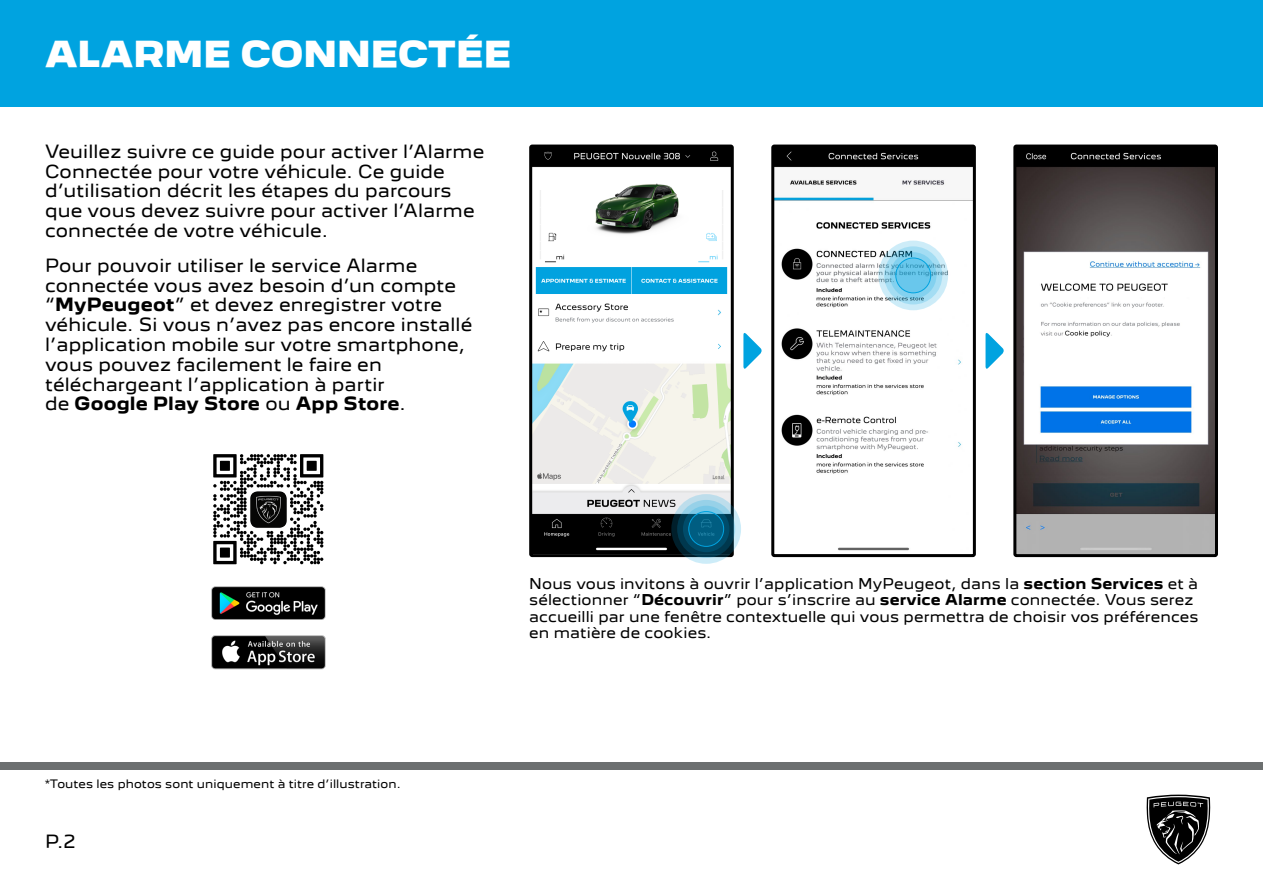
<style>
.page{position:relative;width:1263px;height:893px;background:#fff}
.page>*{position:absolute;margin:0;border:0;box-sizing:border-box;transform-origin:0 0}
.t1{font:900 33px "Peugeot New";color:#fff}
.t2{font:16.5px/19.8px "Peugeot New";letter-spacing:.01em;color:#000}
.t3{font:13.5px/16.2px "Peugeot New";letter-spacing:.01em;color:#000}
.t4{font:10.5px "Peugeot New";letter-spacing:.01em;color:#000}
.s1{font-weight:700}
</style>
<div class="page">
<div style="left:0;top:762px;width:1263px;height:7px;background:#6c6f70"></div>
<div style="left:0;top:0;width:1263px;height:107px;background:#00a3e0"></div>
<svg style="left:1146px;top:795px;width:64px;height:69px"></svg>
<img style="left:211px;top:635px;width:115px;height:35px">
<img style="left:211px;top:586px;width:115px;height:34px">
<svg style="left:213px;top:454px;width:110px;height:110px"></svg>
<img style="left:248px;top:489px;width:40px;height:40px">
<img style="left:1017px;top:149px;width:197px;height:404px">
<div style="left:1013px;top:145px;width:205px;height:412px;border:3px solid #000;border-radius:2px"></div>
<svg style="left:743px;top:333px;width:19px;height:36px"></svg>
<svg style="left:985px;top:333px;width:19px;height:36px"></svg>
<img style="left:533px;top:149px;width:197px;height:404px">
<div style="left:529px;top:145px;width:205px;height:412px;border:3px solid #000;border-radius:2px"></div>
<svg style="left:671px;top:494px;width:70px;height:70px"></svg>
<svg style="left:677px;top:500px;width:58px;height:58px"></svg>
<svg style="left:683px;top:506px;width:46px;height:46px"></svg>
<svg style="left:689px;top:511px;width:35px;height:35px"></svg>
<div style="left:688px;top:511px;width:36px;height:36px;border:1px solid #00a3e0;border-radius:50%"></div>
<img style="left:775px;top:149px;width:197px;height:402px">
<div style="left:771px;top:145px;width:205px;height:412px;border:3px solid #000;border-radius:2px"></div>
<svg style="left:878px;top:241px;width:70px;height:69px"></svg>
<svg style="left:884px;top:246px;width:58px;height:58px"></svg>
<svg style="left:890px;top:252px;width:46px;height:47px"></svg>
<svg style="left:896px;top:258px;width:35px;height:35px"></svg>
<div style="left:895px;top:258px;width:36px;height:35px;border:1px solid #00a3e0;border-radius:50%"></div>
<h1 class="t1" style="left:45px;top:27px;width:468px">ALARME CONNECTÉE</h1>
<p class="t2" style="left:45px;top:140px;width:441px">Veuillez suivre ce guide pour activer l’Alarme Connectée pour votre véhicule. Ce guide d’utilisation décrit les étapes du parcours que vous devez suivre pour activer l’Alarme connectée de votre véhicule.</p>
<p class="t2" style="left:45px;top:254px;width:429px">Pour pouvoir utiliser le service Alarme connectée vous avez besoin d’un compte “<span class="s1">MyPeugeot</span>” et devez enregistrer votre véhicule. Si vous n’avez pas encore installé l’application mobile sur votre smartphone, vous pouvez facilement le faire en téléchargeant l’application à partir<br>de <span class="s1">Google Play Store</span> ou <span class="s1">App Store</span>.</p>
<p class="t4" style="left:45px;top:776px;width:357px">*Toutes les photos sont uniquement à titre d’illustration.</p>
<p class="t2" style="left:45px;top:830px;width:32px">P.2</p>
<p class="t3" style="left:529px;top:575px;width:671px">Nous vous invitons à ouvrir l’application MyPeugeot, dans la <span class="s1">section Services</span> et à sélectionner “<span class="s1">Découvrir</span>” pour s’inscrire au <span class="s1">service Alarme</span> connectée. Vous serez accueilli par une fenêtre contextuelle qui vous permettra de choisir vos préférences en matière de cookies.</p>
</div>
